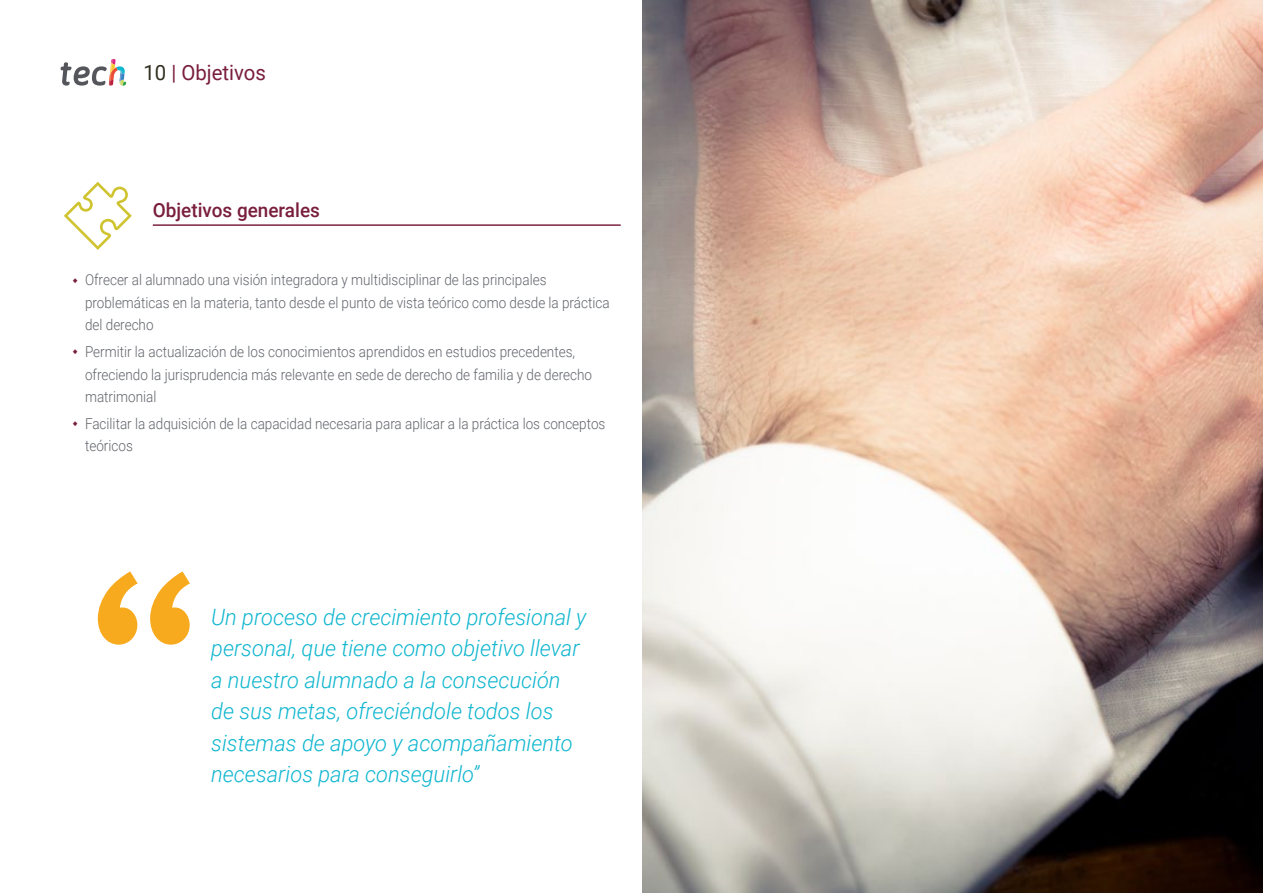
<style>
.page{position:relative;width:1263px;height:893px;background:#fff}
.page>*{position:absolute;margin:0;border:0;box-sizing:border-box;transform-origin:0 0}
.t1{font:italic 300 22.5px/31.5px "Roboto";color:#0fb6cf}
.t2{font:21px "Roboto";color:#791e3c}
.t3{font:500 19.5px "Roboto";color:#791e3c}
.t4{font:300 15px/22.5px "Roboto";color:#61646a;scale:.9 1}
.s1{color:#312e20}
</style>
<div class="page">
<hr style="left:153px;top:225px;width:468px;height:1px;background:#791e3c">
<svg style="left:64px;top:182px;width:68px;height:68px"></svg>
<svg style="left:61px;top:59px;width:65px;height:27px"></svg>
<img style="left:642px;top:0;width:621px;height:893px">
<svg style="left:98px;top:571px;width:92px;height:74px"></svg>
<h2 class="t2" style="left:144px;top:57px;width:124px"><span class="s1">10</span> | Objetivos</h2>
<h3 class="t3" style="left:153px;top:196px;width:169px">Objetivos generales</h3>
<p class="t4" style="left:85px;top:268px;width:584px">Ofrecer al alumnado una visión integradora y multidisciplinar de las principales problemáticas en la materia, tanto desde el punto de vista teórico como desde la práctica del derecho</p>
<p class="t4" style="left:85px;top:340px;width:565px">Permitir la actualización de los conocimientos aprendidos en estudios precedentes, ofreciendo la jurisprudencia más relevante en sede de derecho de familia y de derecho matrimonial</p>
<p class="t4" style="left:85px;top:412px;width:580px">Facilitar la adquisición de la capacidad necesaria para aplicar a la práctica los conceptos teóricos</p>
<h1 class="t1" style="left:211px;top:600px;width:377px">Un proceso de crecimiento profesional y personal, que tiene como objetivo llevar a nuestro alumnado a la consecución de sus metas, ofreciéndole todos los sistemas de apoyo y acompañamiento necesarios para conseguirlo”</h1>
</div>
